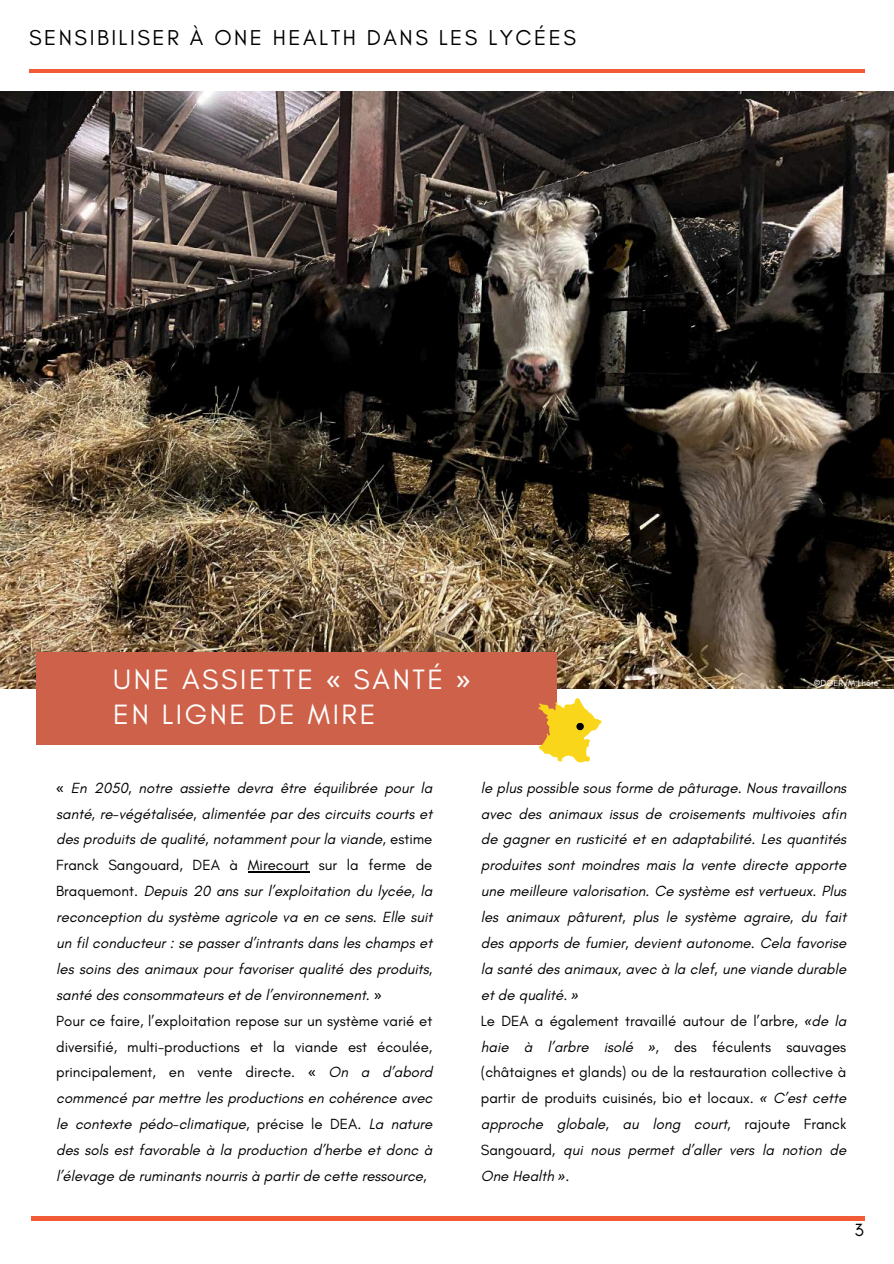
<style>
.page{position:relative;width:894px;height:1264px;background:#fff}
.page>*{position:absolute;margin:0;border:0;box-sizing:border-box;transform-origin:0 0}
.t1{font:28.5px/34.8px "Glacial Indifference";letter-spacing:.09em;color:#fff}
.t2{font:21.9px "Glacial Indifference";letter-spacing:.115em;color:#000}
.t3{font:18px "Glacial Indifference";color:#000}
.t4{font:italic 15px/25.8px "Glacial Indifference";color:#000}
.t5{font:9px "Glacial Indifference";color:#fff}
.s1{font-family:"Noto Sans"}
.s2{font-family:"Noto Sans";font-style:normal}
.s3{font-style:normal}
</style>
<div class="page">
<div style="left:31px;top:1215px;width:832px;height:5px;background:#f35b36"></div>
<img style="left:0;top:92px;width:893px;height:596px">
<div style="left:36px;top:652px;width:520px;height:92px;background:#ce614a"></div>
<hr style="left:29px;top:69px;width:835px;height:3px;background:#f35b36">
<svg style="left:538px;top:698px;width:63px;height:64px"></svg>
<svg style="left:576px;top:722px;width:7px;height:8px"></svg>
<hr style="left:248px;top:871px;width:61px;height:1px;background:#000">
<h2 class="t2" style="left:29px;top:24px;width:548px">SENSIBILISER À ONE HEALTH DANS LES LYCÉES</h2>
<h1 class="t1" style="left:113px;top:662px;width:359px">UNE ASSIETTE <span class="s1">«</span> SANTÉ <span class="s1">»<br></span>EN LIGNE DE MIRE</h1>
<p class="t5" style="left:813px;top:677px;width:66px">©DGER/M.Lhôte</p>
<p class="t4" style="left:56px;top:774px;width:377px"><span class="s2">«</span> En 2050, notre assiette devra être équilibrée pour la santé, re-végétalisée, alimentée par des circuits courts et des produits de qualité, notamment pour la viande, <span class="s3">estime Franck Sangouard, DEA à Mirecourt sur la ferme de Braquemont.</span> Depuis 20 ans sur l’exploitation du lycée, la reconception du système agricole va en ce sens. Elle suit un fil conducteur : se passer d’intrants dans les champs et les soins des animaux pour favoriser qualité des produits, santé des consommateurs et de l’environnement. <span class="s2">»<br></span><span class="s3">Pour ce faire, l’exploitation repose sur un système varié et diversifié, multi-productions et la viande est écoulée, principalement, en vente directe.</span> <span class="s2">«</span> On a d’abord commencé par mettre les productions en cohérence avec le contexte pédo-climatique, <span class="s3">précise le DEA.</span> La nature des sols est favorable à la production d’herbe et donc à l’élevage de ruminants nourris à partir de cette ressource,</p>
<p class="t4" style="left:480px;top:774px;width:367px">le plus possible sous forme de pâturage. Nous travaillons avec des animaux issus de croisements multivoies afin de gagner en rusticité et en adaptabilité. Les quantités produites sont moindres mais la vente directe apporte une meilleure valorisation. Ce système est vertueux. Plus les animaux pâturent, plus le système agraire, du fait des apports de fumier, devient autonome. Cela favorise la santé des animaux, avec à la clef, une viande durable et de qualité. <span class="s1">»<br></span><span class="s3">Le DEA a également travaillé autour de l’arbre,</span> <span class="s1">«</span>de la haie à l’arbre isolé <span class="s1">»</span>, <span class="s3">des féculents sauvages (châtaignes et glands) ou de la restauration collective à partir de produits cuisinés, bio et locaux.</span> <span class="s1">«</span> C’est cette approche globale, au long court, <span class="s3">rajoute Franck Sangouard,</span> qui nous permet d’aller vers la notion de One Health <span class="s1">»</span>.</p>
<p class="t3" style="left:854px;top:1218px;width:11px">3</p>
</div>
